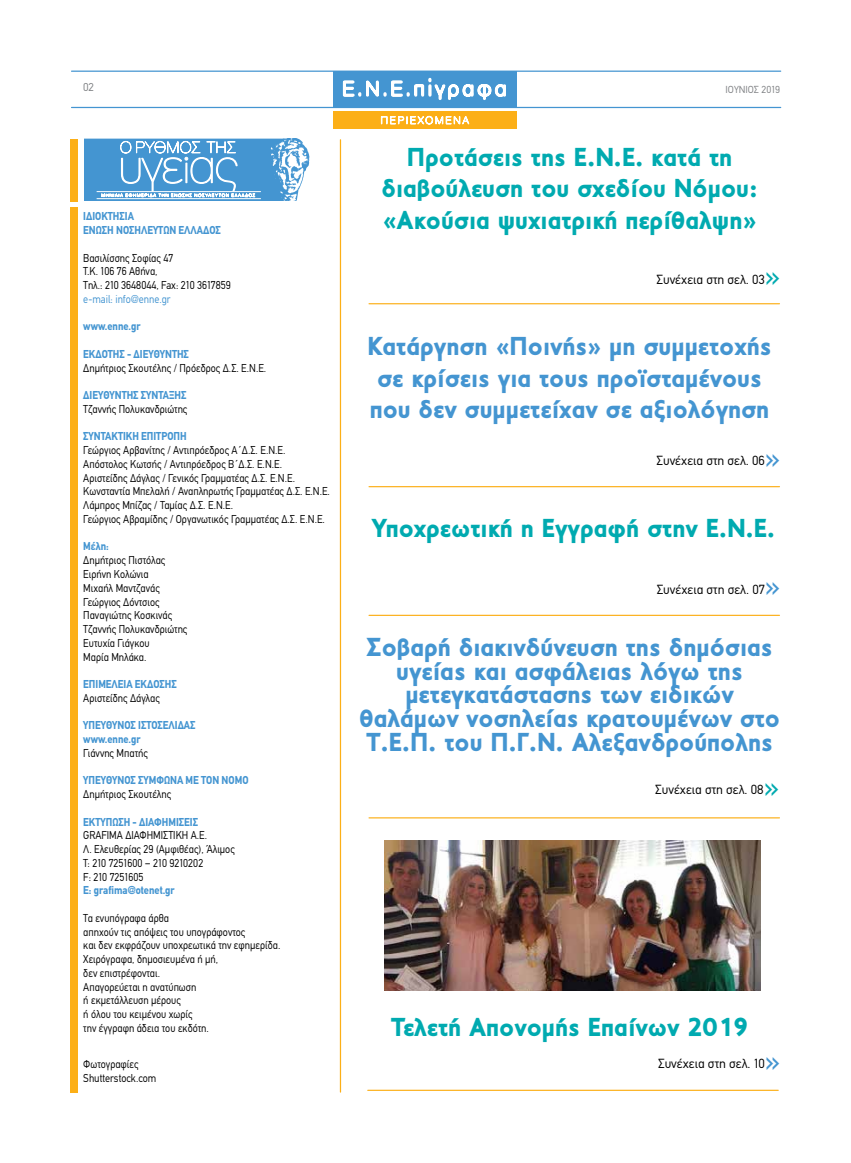
<style>
.page{position:relative;width:851px;height:1163px;background:#fff}
.page>*{position:absolute;margin:0;border:0;box-sizing:border-box;transform-origin:0 0}
.t1{font:35.5px "CF Din";color:#4495d1}
.t2{font:35.5px "CF Din";color:#00aab0}
.t3{font:900 26.25px/23.8px "PF Transport";color:#4495d1}
.t4{font:900 26.25px/31.5px "PF Transport";color:#00aab0;text-align:center}
.t5{font:13px "CF Din";color:#000}
.t6{font:11.25px/13.8px "CF Din";color:#000;scale:.9 1}
.t7{font:700 11.25px/13.8px "CF Din";color:#4495d1;scale:.9 1}
.t8{font:11.25px "CF Din";color:#4495d1;scale:.9 1}
.t9{font:11.25px "CF Din";color:#808285}
.t10{font:10px "CF Din";color:#808285}
</style>
<div class="page">
<div style="left:333px;top:111px;width:184px;height:17px;background:#fcaf17"></div>
<div style="left:333px;top:71px;width:184px;height:37px;background:#4495d1"></div>
<hr style="left:71px;top:71px;width:709px;height:1px;background:#4495d1">
<hr style="left:71px;top:107px;width:709px;height:1px;background:#4495d1">
<svg style="left:342px;top:77px;width:164px;height:23px"></svg>
<svg style="left:380px;top:115px;width:90px;height:10px"></svg>
<svg style="left:84px;top:139px;width:225px;height:62px;background:#6cacda"></svg>
<div style="left:71px;top:207px;width:7px;height:884px;background:#fcaf17"></div>
<div style="left:71px;top:139px;width:7px;height:62px;background:#fcaf17"></div>
<hr style="left:340px;top:140px;width:1px;height:951px;background:#fcaf17">
<hr style="left:369px;top:303px;width:410px;height:1px;background:#fcaf17">
<hr style="left:368px;top:1089px;width:410px;height:1px;background:#fcaf17">
<hr style="left:369px;top:486px;width:410px;height:1px;background:#fcaf17">
<hr style="left:369px;top:817px;width:410px;height:1px;background:#fcaf17">
<hr style="left:369px;top:614px;width:410px;height:2px;background:#fcaf17">
<img style="left:384px;top:840px;width:376px;height:149px">
<p class="t9" style="left:83px;top:81px;width:13px">02</p>
<p class="t10" style="left:725px;top:84px;width:56px">IOYNIOΣ 2019</p>
<p class="t7" style="left:83px;top:210px;width:154px">ΙΔΙΟΚΤΗΣΙΑ<br>ΕΝΩΣΗ ΝΟΣΗΛΕΥΤΩΝ ΕΛΛΑΔΟΣ</p>
<p class="t6" style="left:83px;top:251px;width:165px">Βασιλίσσης Σοφίας 47<br>Τ.Κ. 106 76 Αθήνα,<br>Τηλ.: 210 3648044, Fax: 210 3617859</p>
<p class="t8" style="left:83px;top:293px;width:98px">e-mail: info@enne.gr</p>
<p class="t7" style="left:83px;top:320px;width:65px">www.enne.gr</p>
<p class="t7" style="left:83px;top:347px;width:119px">ΕΚΔΟΤΗΣ - ΔΙΕΥΘΥΝΤΗΣ</p>
<p class="t6" style="left:83px;top:361px;width:205px">Δημήτριος Σκουτέλης / Πρόεδρος Δ.Σ. Ε.Ν.Ε.</p>
<p class="t7" style="left:83px;top:388px;width:116px">ΔΙΕΥΘΥΝΤΗΣ ΣΥΝΤΑΞΗΣ</p>
<p class="t6" style="left:83px;top:402px;width:117px">Τζαννής Πολυκανδριώτης</p>
<p class="t7" style="left:83px;top:430px;width:116px">ΣΥΝΤΑΚΤΙΚΗ ΕΠΙΤΡΟΠΗ</p>
<p class="t6" style="left:83px;top:443px;width:275px">Γεώργιος Αρβανίτης / Αντιπρόεδρος Α΄Δ.Σ. Ε.Ν.Ε.<br>Απόστολος Κωτσής / Αντιπρόεδρος Β΄Δ.Σ. Ε.Ν.Ε.<br>Αριστείδης Δάγλας / Γενικός Γραμματέας Δ.Σ. Ε.Ν.Ε.<br>Κωνσταντία Μπελαλή / Αναπληρωτής Γραμματέας Δ.Σ. Ε.Ν.Ε.<br>Λάμπρος Μπίζας / Ταμίας Δ.Σ. Ε.Ν.Ε.<br>Γεώργιος Αβραμίδης / Οργανωτικός Γραμματέας Δ.Σ. Ε.Ν.Ε.</p>
<p class="t7" style="left:83px;top:539px;width:30px">Μέλη:</p>
<p class="t6" style="left:83px;top:553px;width:117px">Δημήτριος Πιστόλας<br>Ειρήνη Κολώνια<br>Μιχαήλ Μαντζανάς<br>Γεώργιος Δόντσιος<br>Παναγιώτης Κοσκινάς<br>Τζαννής Πολυκανδριώτης<br>Ευτυχία Γιάγκου<br>Μαρία Μηλάκα.</p>
<p class="t7" style="left:83px;top:677px;width:105px">ΕΠΙΜΕΛΕΙΑ ΕΚΔΟΣΗΣ</p>
<p class="t6" style="left:83px;top:691px;width:86px">Αριστείδης Δάγλας</p>
<p class="t7" style="left:83px;top:718px;width:126px">ΥΠΕΥΘΥΝΟΣ ΙΣΤΟΣΕΛΙΔΑΣ www.enne.gr</p>
<p class="t6" style="left:83px;top:746px;width:73px">Γιάννης Μπατής</p>
<p class="t7" style="left:83px;top:773px;width:185px">ΥΠΕΥΘΥΝΟΣ ΣΥΜΦΩΝΑ ΜΕ ΤΟΝ ΝΟΜΟ</p>
<p class="t6" style="left:83px;top:787px;width:99px">Δημήτριος Σκουτέλης</p>
<p class="t7" style="left:83px;top:814px;width:129px">ΕΚΤΥΠΩΣΗ - ΔΙΑΦΗΜΙΣΕΙΣ</p>
<p class="t6" style="left:83px;top:828px;width:170px">GRAFIMA ΔΙΑΦΗΜΙΣΤΙΚΗ Α.Ε.<br>Λ. Ελευθερίας 29 (Αμφιθέας), Άλιμος<br>T: 210 7251600 – 210 9210202<br>F: 210 7251605</p>
<p class="t7" style="left:83px;top:883px;width:103px">E: grafima@otenet.gr</p>
<p class="t6" style="left:83px;top:911px;width:220px">Τα ενυπόγραφα άρθα<br>απηχούν τις απόψεις του υπογράφοντος<br>και δεν εκφράζουν υποχρεωτικά την εφημερίδα.<br>Χειρόγραφα, δημοσιευμένα ή μή,<br>δεν επιστρέφονται.<br>Απαγορεύεται η ανατύπωση<br>ή εκμετάλλευση μέρους<br>ή όλου του κειμένου χωρίς<br>την έγγραφη άδεια του εκδότη.</p>
<p class="t6" style="left:83px;top:1057px;width:83px">Φωτογραφίες<br>Shutterstock.com</p>
<h2 class="t4" style="left:381px;top:141px;width:377px">Προτάσεις της Ε.Ν.Ε. κατά τη διαβούλευση του σχεδίου Νόμου: «Ακούσια ψυχιατρική περίθαλψη»</h2>
<p class="t5" style="left:656px;top:272px;width:110px">Συνέχεια στη σελ. 03</p>
<h1 class="t2" style="left:764px;top:256px;width:18px">»</h1>
<h2 class="t3" style="left:367px;top:330px;width:406px;line-height:31.5px">Κατάργηση «Ποινής» μη συμμετοχής σε κρίσεις για τους προϊσταμένους που δεν συμμετείχαν σε αξιολόγηση</h2>
<p class="t5" style="left:656px;top:453px;width:110px">Συνέχεια στη σελ. 06</p>
<h1 class="t1" style="left:764px;top:438px;width:18px">»</h1>
<h2 class="t4" style="left:372px;top:512px;width:405px">Υποχρεωτική η Εγγραφή στην Ε.Ν.Ε.</h2>
<p class="t5" style="left:656px;top:582px;width:110px">Συνέχεια στη σελ. 07</p>
<h1 class="t1" style="left:764px;top:566px;width:18px">»</h1>
<h2 class="t3" style="left:359px;top:635px;width:422px;text-align:center">Σοβαρή διακινδύνευση της δημόσιας υγείας και ασφάλειας λόγω της μετεγκατάστασης των ειδικών θαλάμων νοσηλείας κρατουμένων στο Τ.Ε.Π. του Π.Γ.Ν. Αλεξανδρούπολης</h2>
<p class="t5" style="left:655px;top:782px;width:110px">Συνέχεια στη σελ. 08</p>
<h1 class="t2" style="left:763px;top:767px;width:18px">»</h1>
<h2 class="t4" style="left:390px;top:1011px;width:359px">Τελετή Απονομής Επαίνων 2019</h2>
<p class="t5" style="left:658px;top:1056px;width:108px">Συνέχεια στη σελ. 10</p>
<h1 class="t1" style="left:764px;top:1040px;width:18px">»</h1>
</div>
